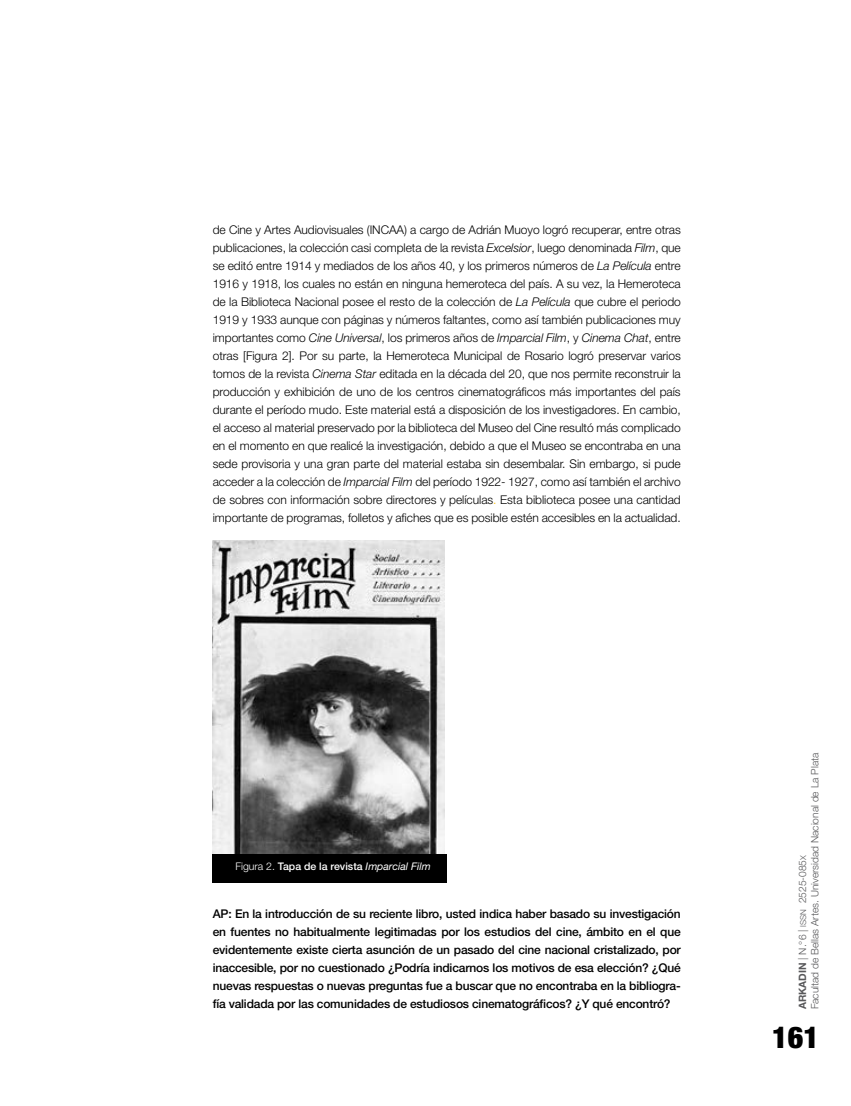
<style>
.page{position:relative;width:851px;height:1106px;background:#fff}
.page>*{position:absolute;margin:0;border:0;box-sizing:border-box;transform-origin:0 0}
.t1{font:900 condensed 30px "Helvetica Neue LT Std";color:#000}
.t2{font:300 12px/18px "Helvetica Neue LT Std";letter-spacing:-.005em;color:#000;text-align:justify}
.t3{font:500 12px/18px "Helvetica Neue LT Std";letter-spacing:-.015em;color:#000;text-align:justify}
.t4{font:500 10.5px "Helvetica Neue LT Std";color:#fff}
.t5{font:300 10.2px "Helvetica Neue LT Std";color:#58585a}
.t6{font:10.2px "Helvetica Neue LT Std Lt SC800";color:#58585a}
.s1{font-style:italic}
.s2{color:#ffc000}
.s3{font-weight:300}
.s4{font-weight:400;font-style:italic}
.s5{font-family:"Helvetica Neue LT Std";font-weight:700}
.s6{font-family:"Helvetica Neue LT Std";font-weight:300}
.s7{font-size:8.1px}
</style>
<div class="page">
<img style="left:213px;top:540px;width:231px;height:313px">
<div style="left:213px;top:853px;width:233px;height:29px;background:#000"></div>
<p class="t2" style="left:213px;top:220px;width:469px">de Cine y Artes Audiovisuales (INCAA) a cargo de Adrián Muoyo logró recuperar, entre otras publicaciones, la colección casi completa de la revista <span class="s1">Excelsior</span>, luego denominada <span class="s1">Film</span>, que se editó entre 1914 y mediados de los años 40, y los primeros números de <span class="s1">La Película</span> entre 1916 y 1918, los cuales no están en ninguna hemeroteca del país. A su vez, la Hemeroteca de la Biblioteca Nacional posee el resto de la colección de <span class="s1">La Película</span> que cubre el periodo 1919 y 1933 aunque con páginas y números faltantes, como así también publicaciones muy importantes como <span class="s1">Cine Universal</span>, los primeros años de <span class="s1">Imparcial Film</span>, y <span class="s1">Cinema Chat</span>, entre otras [Figura 2]. Por su parte, la Hemeroteca Municipal de Rosario logró preservar varios tomos de la revista <span class="s1">Cinema Star</span> editada en la década del 20, que nos permite reconstruir la producción y exhibición de uno de los centros cinematográficos más importantes del país durante el período mudo. Este material está a disposición de los investigadores. En cambio, el acceso al material preservado por la biblioteca del Museo del Cine resultó más complicado en el momento en que realicé la investigación, debido a que el Museo se encontraba en una sede provisoria y una gran parte del material estaba sin desembalar. Sin embargo, si pude acceder a la colección de <span class="s1">Imparcial Film</span> del período 1922- 1927, como así también el archivo de sobres con información sobre directores y películas<span class="s2">.</span> Esta biblioteca posee una cantidad importante de programas, folletos y afiches que es posible estén accesibles en la actualidad.</p>
<p class="t4" style="left:235px;top:859px;width:197px"><span class="s3">Figura 2.</span> Tapa de la revista <span class="s4">Imparcial Film</span></p>
<p class="t3" style="left:213px;top:905px;width:469px">AP: En la introducción de su reciente libro, usted indica haber basado su investigación en fuentes no habitualmente legitimadas por los estudios del cine, ámbito en el que evidentemente existe cierta asunción de un pasado del cine nacional cristalizado, por inaccesible, por no cuestionado ¿Podría indicarnos los motivos de esa elección? ¿Qué nuevas respuestas o nuevas preguntas fue a buscar que no encontraba en la bibliogra&shy;fía validada por las comunidades de estudiosos cinematográficos? ¿Y qué encontró?</p>
<p class="t5" style="left:808px;top:1009px;width:258px;rotate:-90deg">Facultad de Bellas Artes. Universidad Nacional de La Plata</p>
<p class="t6" style="left:796px;top:1009px;width:156px;rotate:-90deg"><span class="s5">ARKADIN</span> <span class="s6">| N.°6 |</span> <span class="s7">issn</span> 2525-085<span class="s7">x</span></p>
<h1 class="t1" style="left:772px;top:1018px;width:48px">161</h1>
</div>
